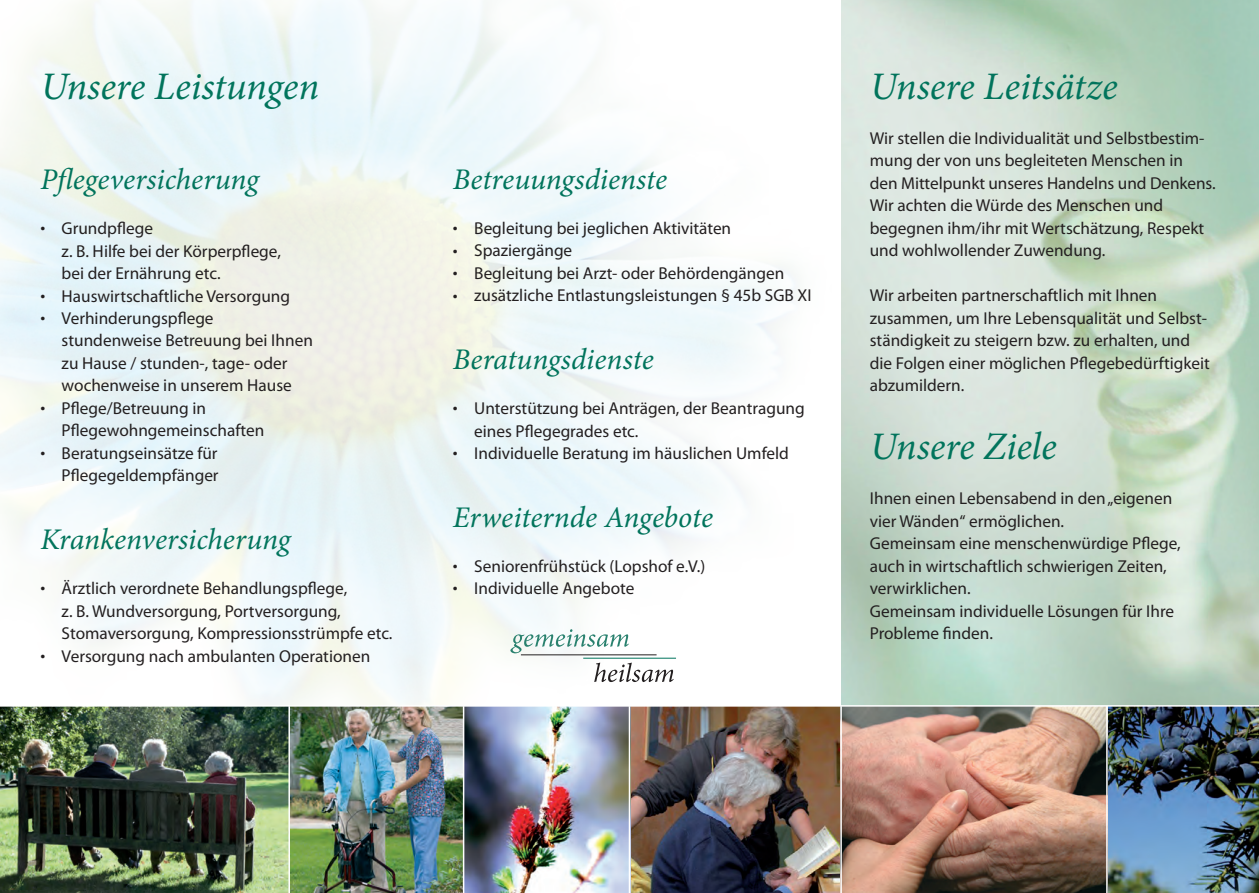
<style>
.page{position:relative;width:1259px;height:893px;background:#fff}
.page>*{position:absolute;margin:0;border:0;box-sizing:border-box;transform-origin:0 0}
.t1{font:italic 39px "Minion Pro";color:#01745c}
.t2{font:italic 30px "Minion Pro";color:#01745c}
.t3{font:17.25px/22.5px "Myriad Pro";color:#231f20}
</style>
<div class="page">
<img style="left:1107px;top:707px;width:152px;height:186px">
<img style="left:0;top:707px;width:596px;height:186px">
<img style="left:596px;top:707px;width:510px;height:186px">
<svg style="left:510px;top:629px;width:119px;height:24px"></svg>
<svg style="left:594px;top:663px;width:79px;height:19px"></svg>
<hr style="left:521px;top:655px;width:135px;height:1px;background:#231f20">
<hr style="left:583px;top:658px;width:93px;height:1px;background:#01745c">
<hr style="left:840px;top:706px;width:2px;height:187px;background:#fff">
<hr style="left:629px;top:706px;width:1px;height:187px;background:#fff">
<hr style="left:463px;top:706px;width:1px;height:187px;background:#fff">
<hr style="left:288px;top:706px;width:2px;height:187px;background:#fff">
<h1 class="t1" style="left:40px;top:60px;width:280px">Unsere Leistungen</h1>
<h2 class="t2" style="left:40px;top:159px;width:220px">Pflegeversicherung</h2>
<h2 class="t2" style="left:453px;top:159px;width:216px">Betreuungsdienste</h2>
<p class="t3" style="left:62px;top:217px;width:221px;text-indent:-21px">• Grundpflege<br>z. B. Hilfe bei der Körperpflege, bei der Ernährung etc.</p>
<p class="t3" style="left:40px;top:284px;width:251px">• Hauswirtschaftliche Versorgung</p>
<p class="t3" style="left:62px;top:307px;width:253px;text-indent:-21px">• Verhinderungspflege stundenweise Betreuung bei Ihnen zu Hause / stunden-, tage- oder wochenweise in unserem Hause</p>
<p class="t3" style="left:62px;top:397px;width:204px;text-indent:-21px">• Pflege/Betreuung in<br>Pflegewohngemeinschaften</p>
<p class="t3" style="left:40px;top:442px;width:180px;text-align:right">• Beratungseinsätze für<br>Pflegegeldempfänger</p>
<h2 class="t2" style="left:40px;top:519px;width:252px">Krankenversicherung</h2>
<p class="t3" style="left:62px;top:577px;width:332px;text-indent:-21px">• Ärztlich verordnete Behandlungspflege,<br>z. B. Wundversorgung, Portversorgung,<br>Stomaversorgung, Kompressionsstrümpfe etc.</p>
<p class="t3" style="left:40px;top:644px;width:331px">• Versorgung nach ambulanten Operationen</p>
<p class="t3" style="left:453px;top:217px;width:280px">• Begleitung bei jeglichen Aktivitäten</p>
<p class="t3" style="left:453px;top:239px;width:121px">• Spaziergänge</p>
<p class="t3" style="left:453px;top:262px;width:333px">• Begleitung bei Arzt- oder Behördengängen</p>
<p class="t3" style="left:453px;top:284px;width:360px">• zusätzliche Entlastungsleistungen § 45b SGB XI</p>
<h2 class="t2" style="left:453px;top:339px;width:202px">Beratungsdienste</h2>
<p class="t3" style="left:474px;top:397px;width:332px;text-indent:-21px">• Unterstützung bei Anträgen, der Beantragung eines Pflegegrades etc.</p>
<p class="t3" style="left:453px;top:442px;width:337px">• Individuelle Beratung im häuslichen Umfeld</p>
<h2 class="t2" style="left:453px;top:496px;width:262px">Erweiternde Angebote</h2>
<p class="t3" style="left:453px;top:554px;width:254px">• Seniorenfrühstück (Lopshof e.V.)</p>
<p class="t3" style="left:453px;top:577px;width:183px">• Individuelle Angebote</p>
<h1 class="t1" style="left:870px;top:60px;width:249px">Unsere Leitsätze</h1>
<p class="t3" style="left:870px;top:127px;width:347px">Wir stellen die Individualität und Selbstbestim&shy;mung der von uns begleiteten Menschen in<br>den Mittelpunkt unseres Handelns und Denkens.<br>Wir achten die Würde des Menschen und begegnen ihm/ihr mit Wertschätzung, Respekt und wohlwollender Zuwendung.</p>
<p class="t3" style="left:870px;top:284px;width:342px">Wir arbeiten partnerschaftlich mit Ihnen zusammen, um Ihre Lebensqualität und Selbst&shy;ständigkeit zu steigern bzw. zu erhalten, und die Folgen einer möglichen Pflegebedürftigkeit abzumildern.</p>
<h1 class="t1" style="left:870px;top:420px;width:188px">Unsere Ziele</h1>
<p class="t3" style="left:870px;top:487px;width:312px">Ihnen einen Lebensabend in den„eigenen vier Wänden“ ermöglichen.<br>Gemeinsam eine menschenwürdige Pflege, auch in wirtschaftlich schwierigen Zeiten, verwirklichen.<br>Gemeinsam individuelle Lösungen für Ihre<br>Probleme finden.</p>
</div>
